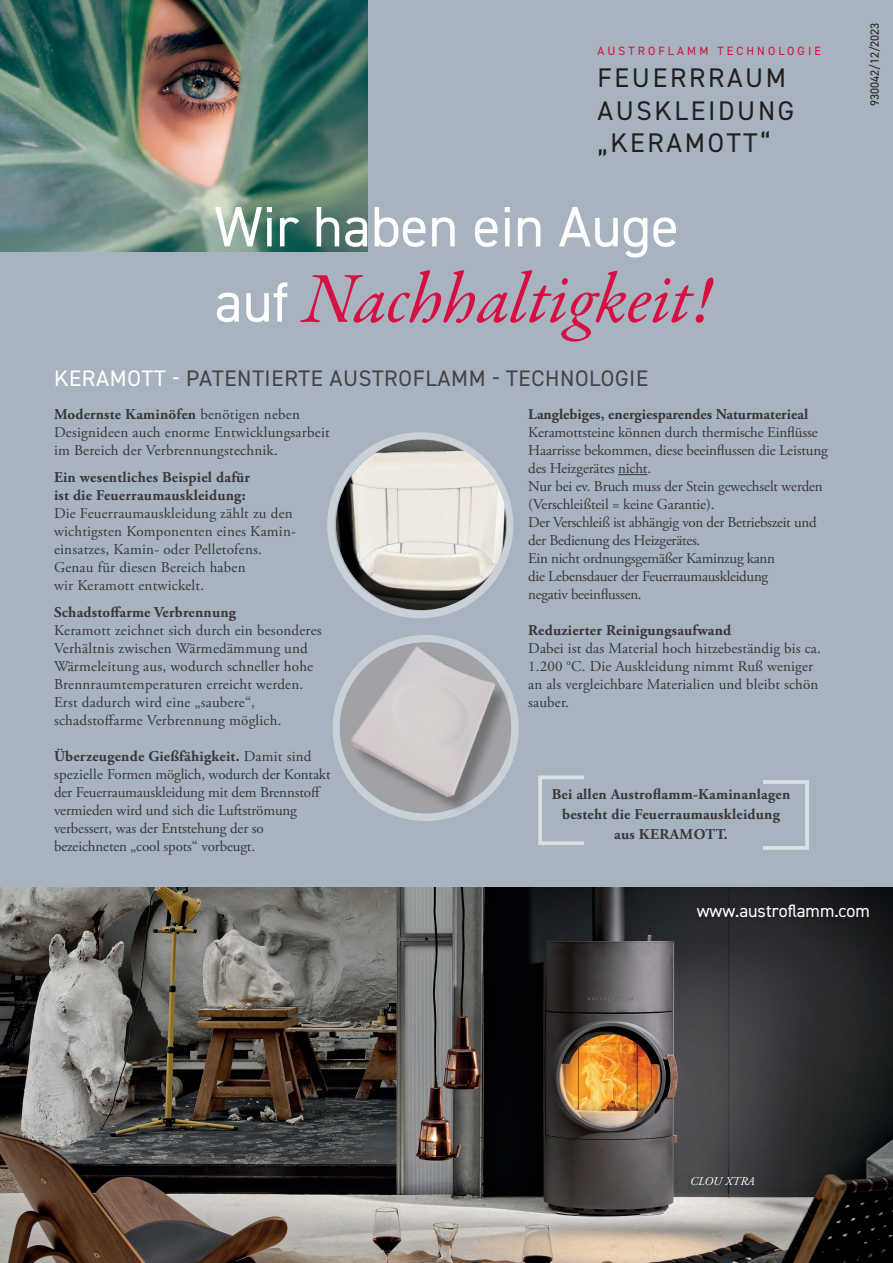
<style>
.page{position:relative;width:893px;height:1263px;background:#fff}
.page>*{position:absolute;margin:0;border:0;box-sizing:border-box;transform-origin:0 0}
.t1{font:italic 72px "Garamond Premr Pro";letter-spacing:-.005em;color:#d71043}
.t2{font:57px "DIN2014";color:#fff}
.t3{font:27px/32.4px "DIN2014";letter-spacing:.1em;color:#231f20}
.t4{font:22.5px "DIN2014";letter-spacing:.03em;color:#45414d}
.t5{font:18px "DIN2014";color:#fff}
.t6{font:15px/18px "Adobe Garamond Pro";letter-spacing:.005em;color:#3a3742}
.t7{font:15px/18px "Adobe Garamond Pro";letter-spacing:-.02em;color:#3a3742}
.t8{font:700 15px/20.2px "Adobe Garamond Pro";letter-spacing:.015em;color:#3a3742}
.t9{font:12px "DIN2014";letter-spacing:.26em;color:#d71043}
.t10{font:12px "DIN2014";color:#231f20}
.t11{font:italic 12px "Adobe Garamond Pro";letter-spacing:.015em;color:#fff}
.s1{font-family:"DIN2014";font-style:normal;font-size:57px;color:#fff}
.s2{color:#fff}
.s3{font-weight:700}
</style>
<div class="page">
<div style="left:0;top:0;width:893px;height:887px;background:#a7b3bf"></div>
<img style="left:0;top:887px;width:893px;height:376px">
<img style="left:0;top:0;width:368px;height:252px">
<svg style="left:618px;top:474px;width:29px;height:1px"></svg>
<img style="left:336px;top:439px;width:171px;height:171px">
<div style="left:327px;top:432px;width:186px;height:186px;border:8px solid #fff;border-radius:50%"></div>
<div style="left:353px;top:649px;width:159px;height:166px;background:#231f20;opacity:.36"></div>
<img style="left:335px;top:629px;width:179px;height:182px">
<svg style="left:538px;top:775px;width:45px;height:70px;background:#b0bbc5"></svg>
<svg style="left:764px;top:780px;width:45px;height:70px;background:#b0bbc5"></svg>
<p class="t9" style="left:597px;top:43px;width:225px">AUSTROFLAMM TECHNOLOGIE</p>
<h3 class="t3" style="left:597px;top:61px;width:198px">FEUERRRAUM<br>AUSKLEIDUNG „KERAMOTT“</h3>
<h2 class="t2" style="left:215px;top:191px;width:466px">Wir haben ein Auge</h2>
<h1 class="t1" style="left:215px;top:254px;width:498px"><span class="s1">auf</span> Nachhaltigkeit!</h1>
<h3 class="t4" style="left:54px;top:365px;width:596px"><span class="s2">KERAMOTT -</span> PATENTIERTE AUSTROFLAMM - TECHNOLOGIE</h3>
<p class="t6" style="left:54px;top:406px;width:277px"><span class="s3">Modernste Kaminöfen</span> benötigen neben<br>Designideen auch enorme Entwicklungsarbeit im Bereich der Verbrennungstechnik.</p>
<p class="t8" style="left:54px;top:469px;width:198px;line-height:18px">Ein wesentliches Beispiel dafür ist die Feuerraumauskleidung:</p>
<p class="t6" style="left:54px;top:505px;width:243px">Die Feuerraumauskleidung zählt zu den wichtigsten Komponenten eines Kamin&shy;einsatzes, Kamin- oder Pelletofens.<br>Genau für diesen Bereich haben<br>wir Keramott entwickelt.</p>
<p class="t8" style="left:54px;top:602px;width:184px">Schadstoffarme Verbrennung</p>
<p class="t6" style="left:54px;top:622px;width:269px">Keramott zeichnet sich durch ein besonderes Verhältnis zwischen Wärmedämmung und Wärmeleitung aus, wodurch schneller hohe Brennraumtemperaturen erreicht werden.<br>Erst dadurch wird eine „saubere“, schadstoffarme Verbrennung möglich.</p>
<p class="t6" style="left:54px;top:748px;width:278px"><span class="s3">Überzeugende Gießfähigkeit.</span> Damit sind spezielle Formen möglich, wodurch der Kontakt der Feuerraumauskleidung mit dem Brennstoff vermieden wird und sich die Luftströmung verbessert, was der Entstehung der so bezeichneten „cool spots“ vorbeugt.</p>
<p class="t8" style="left:528px;top:404px;width:282px">Langlebiges, energiesparendes Naturmaterieal</p>
<p class="t7" style="left:528px;top:424px;width:301px">Keramottsteine können durch thermische Einflüsse Haarrisse bekommen, diese beeinflussen die Leistung des Heizgerätes nicht.<br>Nur bei ev. Bruch muss der Stein gewechselt werden (Verschleißteil = keine Garantie).<br>Der Verschleiß ist abhängig von der Betriebszeit und der Bedienung des Heizgerätes.<br>Ein nicht ordnungsgemäßer Kaminzug kann<br>die Lebensdauer der Feuerraumauskleidung<br>negativ beeinflussen.</p>
<p class="t8" style="left:528px;top:620px;width:205px">Reduzierter Reinigungsaufwand</p>
<p class="t6" style="left:528px;top:640px;width:294px">Dabei ist das Material hoch hitzebeständig bis ca.<br>1.200 °C. Die Auskleidung nimmt Ruß weniger an als vergleichbare Materialien und bleibt schön sauber.</p>
<p class="t8" style="left:552px;top:784px;width:240px;text-align:center">Bei allen Austroflamm-Kaminanlagen besteht die Feuerraumauskleidung aus KERAMOTT.</p>
<p class="t10" style="left:867px;top:106px;width:85px;rotate:-90deg">930042/12/2023</p>
<p class="t5" style="left:697px;top:899px;width:175px">www.austroflamm.com</p>
<p class="t11" style="left:690px;top:1174px;width:66px">CLOU XTRA</p>
</div>
